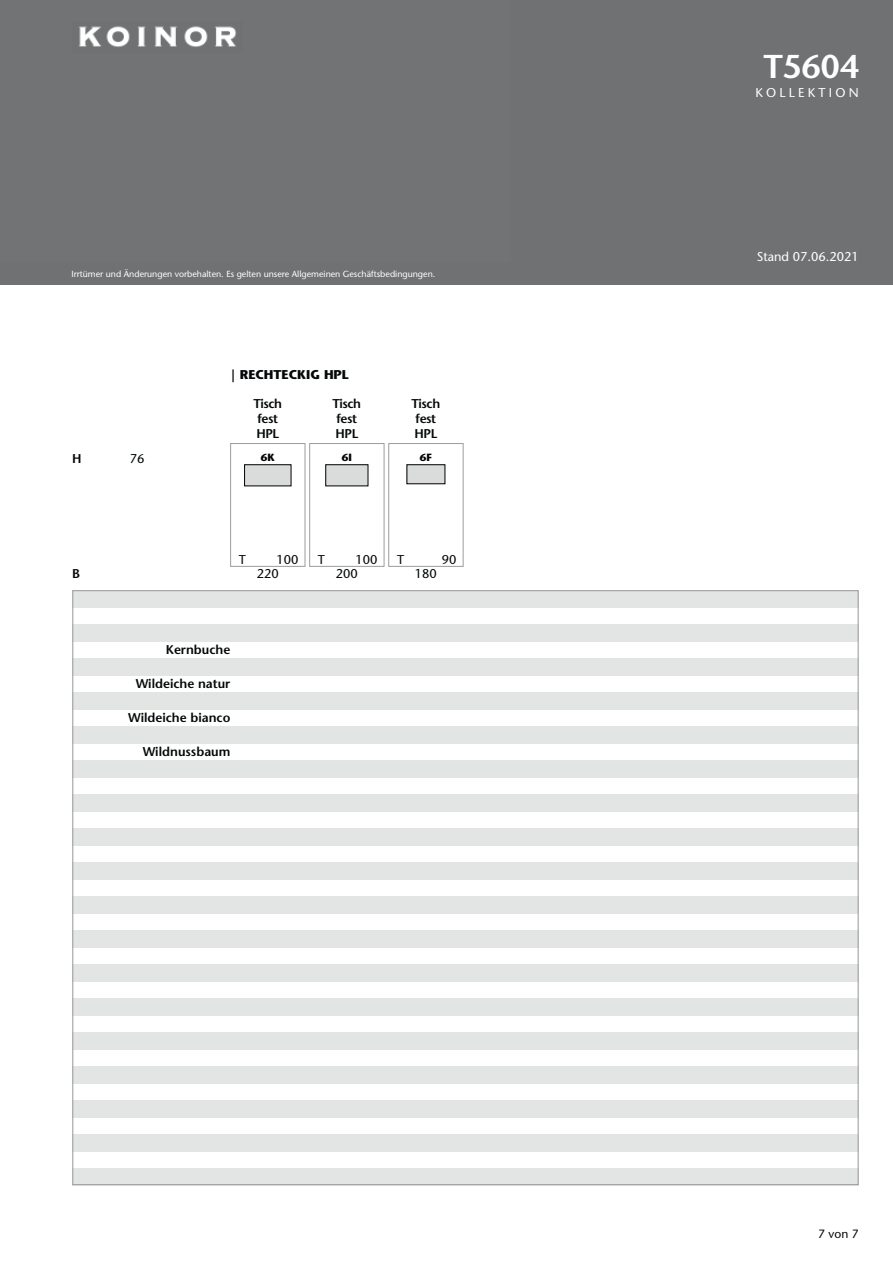
<style>
.page{position:relative;width:893px;height:1263px;background:#fff}
.page>*{position:absolute;margin:0;border:0;box-sizing:border-box;transform-origin:0 0}
.t1{font:600 33px "Stone Sans";color:#fff}
.t2{font:600 12.75px "Stone Sans";color:#040809}
.t3{font:600 12.75px/14.7px "Stone Sans";letter-spacing:-.03em;color:#040809}
.t4{font:12.75px "Stone Sans";color:#040809}
.t5{font:12.75px "Stone Sans";color:#fff}
.t6{font:700 12.75px "Stone Sans";color:#040809}
.t7{font:12.75px "Stone Sans";letter-spacing:.25em;color:#fff}
.t8{font:12px "Stone Sans";color:#040809}
.t9{font:700 10.5px "Stone Sans";color:#010202}
.t10{font:8.85px "Stone Sans";color:#fff}
</style>
<div class="page">
<div style="left:72px;top:862px;width:787px;height:17px;background:#e3e4e4"></div>
<div style="left:72px;top:896px;width:787px;height:17px;background:#e3e4e4"></div>
<div style="left:72px;top:930px;width:787px;height:17px;background:#e3e4e4"></div>
<div style="left:72px;top:964px;width:787px;height:17px;background:#e3e4e4"></div>
<div style="left:72px;top:998px;width:787px;height:17px;background:#e3e4e4"></div>
<div style="left:72px;top:1032px;width:787px;height:17px;background:#e3e4e4"></div>
<div style="left:72px;top:1066px;width:787px;height:17px;background:#e3e4e4"></div>
<div style="left:72px;top:1100px;width:787px;height:17px;background:#e3e4e4"></div>
<div style="left:72px;top:1134px;width:787px;height:17px;background:#e3e4e4"></div>
<div style="left:72px;top:1168px;width:787px;height:17px;background:#e3e4e4"></div>
<div style="left:72px;top:828px;width:787px;height:17px;background:#e3e4e4"></div>
<div style="left:72px;top:794px;width:787px;height:17px;background:#e3e4e4"></div>
<div style="left:72px;top:760px;width:787px;height:17px;background:#e3e4e4"></div>
<div style="left:72px;top:726px;width:787px;height:17px;background:#e3e4e4"></div>
<div style="left:72px;top:692px;width:787px;height:17px;background:#e3e4e4"></div>
<div style="left:72px;top:658px;width:787px;height:17px;background:#e3e4e4"></div>
<div style="left:72px;top:624px;width:787px;height:17px;background:#e3e4e4"></div>
<div style="left:72px;top:590px;width:787px;height:17px;background:#e3e4e4"></div>
<div style="left:0;top:0;width:893px;height:285px;background:#707173"></div>
<img style="left:78px;top:26px;width:158px;height:21px">
<div style="left:388px;top:443px;width:75px;height:124px;border:1px solid #9c9d9f"></div>
<div style="left:407px;top:465px;width:38px;height:19px;background:#dadbdb"></div>
<div style="left:309px;top:443px;width:75px;height:124px;border:1px solid #9c9d9f"></div>
<div style="left:326px;top:465px;width:42px;height:21px;background:#dadbdb"></div>
<div style="left:230px;top:443px;width:75px;height:124px;border:1px solid #9c9d9f"></div>
<div style="left:245px;top:465px;width:46px;height:21px;background:#dadbdb"></div>
<p class="t10" style="left:71px;top:270px;width:365px">Irrtümer und Änderungen vorbehalten. Es gelten unsere Allgemeinen Geschäftsbedingungen.</p>
<h2 class="t2" style="left:72px;top:454px;width:11px">H</h2>
<h2 class="t4" style="left:130px;top:454px;width:16px">76</h2>
<h2 class="t2" style="left:72px;top:569px;width:9px">B</h2>
<h2 class="t6" style="left:230px;top:370px;width:120px">| RECHTECKIG HPL</h2>
<h2 class="t3" style="left:253px;top:398px;width:30px">Tisch fest<br>HPL</h2>
<h2 class="t3" style="left:333px;top:398px;width:30px">Tisch fest<br>HPL</h2>
<h2 class="t3" style="left:412px;top:398px;width:30px">Tisch fest<br>HPL</h2>
<p class="t9" style="left:261px;top:453px;width:15px">6K</p>
<p class="t9" style="left:342px;top:453px;width:12px">6I</p>
<p class="t9" style="left:420px;top:453px;width:13px">6F</p>
<h2 class="t4" style="left:239px;top:554px;width:9px">T</h2>
<h2 class="t4" style="left:276px;top:554px;width:23px">100</h2>
<h2 class="t4" style="left:318px;top:554px;width:9px">T</h2>
<h2 class="t4" style="left:355px;top:554px;width:23px">100</h2>
<h2 class="t4" style="left:397px;top:554px;width:9px">T</h2>
<h2 class="t4" style="left:442px;top:554px;width:16px">90</h2>
<h2 class="t4" style="left:257px;top:569px;width:23px">220</h2>
<h2 class="t4" style="left:336px;top:569px;width:23px">200</h2>
<h2 class="t4" style="left:415px;top:569px;width:23px">180</h2>
<h2 class="t2" style="left:166px;top:645px;width:66px">Kernbuche</h2>
<h2 class="t2" style="left:136px;top:679px;width:96px">Wildeiche natur</h2>
<h2 class="t2" style="left:128px;top:713px;width:104px">Wildeiche bianco</h2>
<h2 class="t2" style="left:143px;top:747px;width:89px">Wildnussbaum</h2>
<h1 class="t1" style="left:763px;top:54px;width:97px">T5604</h1>
<h2 class="t7" style="left:755px;top:88px;width:105px">KOLLEKTION</h2>
<h2 class="t5" style="left:757px;top:252px;width:103px">Stand 07.06.2021</h2>
<h3 class="t8" style="left:818px;top:1229px;width:42px">7 von 7</h3>
</div>
